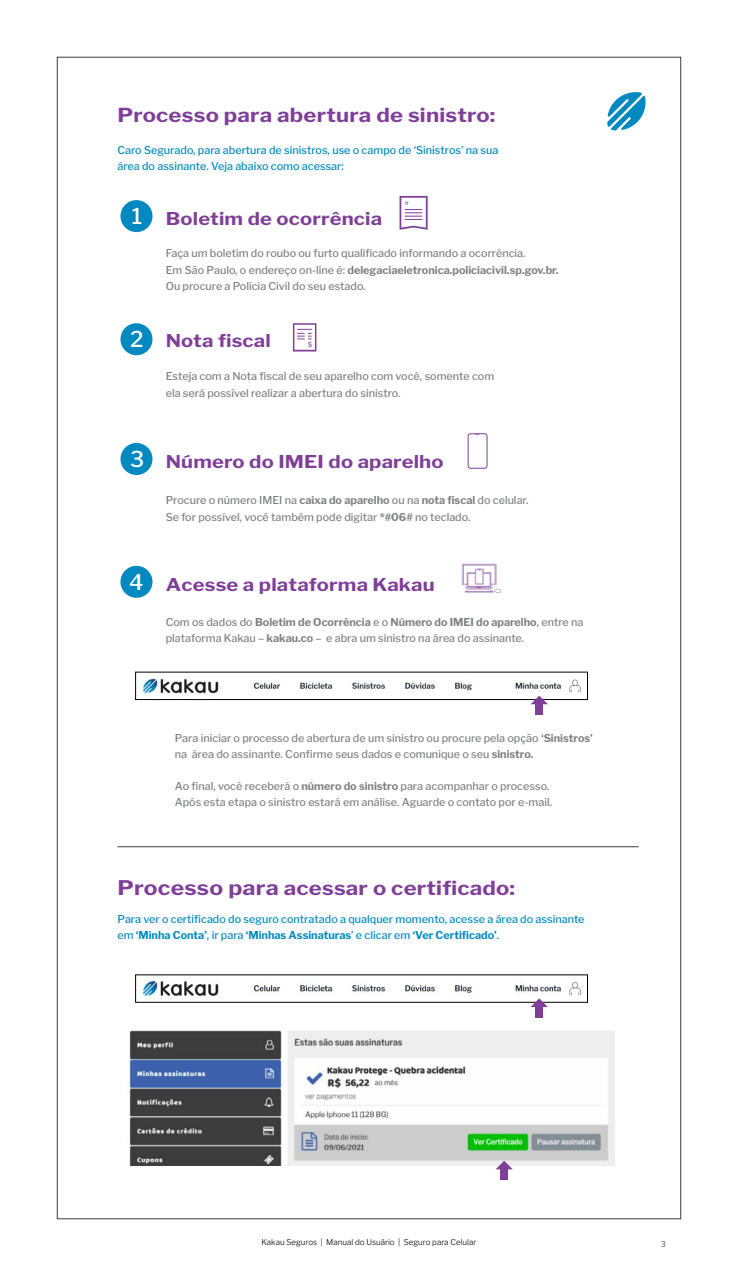
<style>
.page{position:relative;width:738px;height:1276px;background:#fff}
.page>*{position:absolute;margin:0;border:0;box-sizing:border-box;transform-origin:0 0}
.t1{font:500 21.7px "Libre Franklin";color:#fff}
.t2{font:700 19.2px "Libre Franklin";letter-spacing:.01em;color:#7f3f98;scale:1.15 1}
.t3{font:700 17.5px "Libre Franklin";letter-spacing:.01em;color:#7f3f98;scale:1.15 1}
.t4{font:500 10.8px/16.2px "Libre Franklin";color:#7f8080}
.t5{font:500 10.8px/16.2px "Libre Franklin";color:#0089c0}
.t6{font:300 8px "Libre Franklin";color:#000}
.t7{font:300 8px "Libre Franklin";color:#3d3d3c}
.s1{font-weight:700}
.s2{font-size:20px}
</style>
<div class="page">
<img style="left:129px;top:1030px;width:486px;height:135px">
<div style="left:120px;top:200px;width:32px;height:32px;background:#0089c0;border-radius:50%"></div>
<div style="left:120px;top:323px;width:32px;height:32px;background:#0089c0;border-radius:50%"></div>
<div style="left:120px;top:443px;width:32px;height:32px;background:#0089c0;border-radius:50%"></div>
<div style="left:120px;top:566px;width:32px;height:32px;background:#0089c0;border-radius:50%"></div>
<div style="left:467px;top:433px;width:20px;height:36px;border:1px solid #7f3f98;border-radius:3px"></div>
<svg style="left:399px;top:196px;width:28px;height:34px"></svg>
<svg style="left:293px;top:323px;width:23px;height:28px"></svg>
<svg style="left:461px;top:564px;width:39px;height:29px"></svg>
<svg style="left:607px;top:92px;width:39px;height:38px"></svg>
<svg style="left:495px;top:1160px;width:17px;height:9px"></svg>
<div style="left:500px;top:1169px;width:7px;height:11px;background:#7f3f98"></div>
<hr style="left:117px;top:846px;width:521px;height:1px;background:#3d3d3c">
<img style="left:142px;top:980px;width:439px;height:19px">
<svg style="left:530px;top:998px;width:17px;height:9px"></svg>
<div style="left:535px;top:1007px;width:7px;height:10px;background:#7f3f98"></div>
<img style="left:142px;top:678px;width:439px;height:18px">
<div style="left:135px;top:672px;width:452px;height:28px;border:1px solid #000"></div>
<svg style="left:530px;top:695px;width:17px;height:9px"></svg>
<div style="left:535px;top:704px;width:7px;height:11px;background:#7f3f98"></div>
<h2 class="t2" style="left:117px;top:104px;width:330px">Processo para abertura de sinistro:</h2>
<p class="t5" style="left:117px;top:142px;width:382px">Caro Segurado, para abertura de sinistros, use o campo de ‘Sinistros’ na sua área do assinante. Veja abaixo como acessar:</p>
<h1 class="t1" style="left:132px;top:203px;width:12px">1</h1>
<h3 class="t3" style="left:165px;top:208px;width:189px">Boletim de ocorrência</h3>
<p class="t4" style="left:165px;top:245px;width:394px">Faça um boletim do roubo ou furto qualificado informando a ocorrência.<br>Em São Paulo, o endereço on-line é: <span class="s1">delegaciaeletronica.policiacivil.sp.gov.br.<br></span>Ou procure a Polícia Civil do seu estado.</p>
<h1 class="t1" style="left:130px;top:326px;width:15px">2</h1>
<h3 class="t3" style="left:165px;top:330px;width:93px">Nota fiscal</h3>
<p class="t4" style="left:165px;top:368px;width:330px">Esteja com a Nota fiscal de seu aparelho com você, somente com ela será possível realizar a abertura do sinistro.</p>
<h1 class="t1" style="left:130px;top:446px;width:16px">3</h1>
<h3 class="t3" style="left:165px;top:451px;width:243px">Número do IMEI do aparelho</h3>
<p class="t4" style="left:165px;top:492px;width:364px">Procure o número IMEI na <span class="s1">caixa do aparelho</span> ou na <span class="s1">nota fiscal</span> do celular.<br>Se for possível, você também pode digitar <span class="s1">*#06#</span> no teclado.</p>
<h1 class="t1" style="left:129px;top:569px;width:16px">4</h1>
<h3 class="t3" style="left:165px;top:574px;width:235px">Acesse a plataforma Kakau</h3>
<p class="t4" style="left:165px;top:614px;width:419px">Com os dados do <span class="s1">Boletim de Ocorrência</span> e o <span class="s1">Número do IMEI do aparelho</span>, entre na plataforma Kakau – <span class="s1">kakau.co</span> – e abra um sinistro na área do assinante.</p>
<p class="t4" style="left:175px;top:729px;width:419px">Para iniciar o processo de abertura de um sinistro ou procure pela opção <span class="s1">‘Sinistros’ </span>na área do assinante. Confirme seus dados e comunique o seu <span class="s1">sinistro.</span></p>
<p class="t4" style="left:175px;top:778px;width:378px">Ao final, você receberá o <span class="s1">número do sinistro</span> para acompanhar o processo.<br>Após esta etapa o sinistro estará em análise. Aguarde o contato por e-mail.</p>
<h2 class="t2" style="left:117px;top:876px;width:347px"><span class="s2">Processo para</span> acessar o certificado:</h2>
<p class="t5" style="left:117px;top:910px;width:468px">Para ver o certificado do seguro contratado a qualquer momento, acesse a área do assinante em <span class="s1">‘Minha Conta’</span>, ir para <span class="s1">‘Minhas Assinaturas</span>’ e clicar em <span class="s1">‘Ver Certificado’</span>.</p>
<p class="t6" style="left:261px;top:1237px;width:216px">Kakau Seguros | Manual do Usuário | Seguro para Celular</p>
<p class="t7" style="left:660px;top:1239px;width:7px">3</p>
</div>
